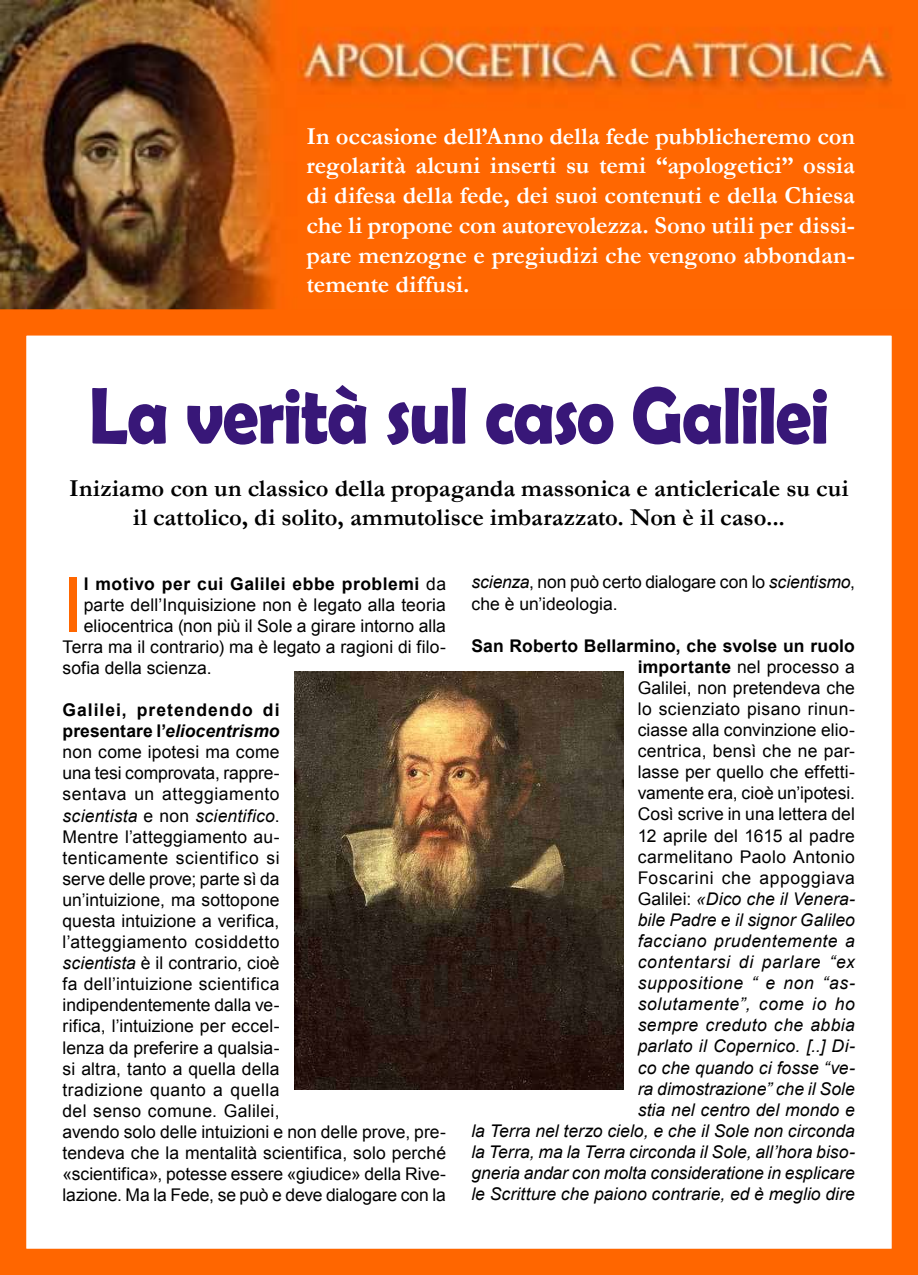
<style>
.page{position:relative;width:918px;height:1275px;background:#fff}
.page>*{position:absolute;margin:0;border:0;box-sizing:border-box;transform-origin:0 0}
.t1{font:700 81.02px "Berlin Sans FB Demi";letter-spacing:-.025em;color:#381778;scale:.88 1}
.t2{font:76.48px "Arial";color:#f60}
.t3{font:700 24.5px/29.8px "Garamond";letter-spacing:-.005em;color:#fff;text-align:justify}
.t4{font:700 24.5px/29.8px "Garamond";color:#000;text-align:center}
.t5{font:17.5px/21.2px "Arial";letter-spacing:.005em;color:#000}
.t6{font:italic 17.5px/21.2px "Arial";letter-spacing:.01em;color:#000;text-align:right}
.t7{font:700 17.5px "Arial";letter-spacing:.03em;color:#000}
.s1{font-weight:400}
.s2{font-weight:700}
.s3{font-weight:700;font-style:italic}
.s4{font-style:italic}
.s5{font-weight:700;font-style:normal}
.s6{font-style:normal}
</style>
<div class="page">
<img style="left:0;top:0;width:918px;height:309px">
<div style="left:0;top:309px;width:918px;height:966px;border:26px solid #f60"></div>
<img style="left:295px;top:671px;width:329px;height:418px">
<p class="t3" style="left:306px;top:121px;width:550px">In occasione dell’Anno della fede pubblicheremo con regolarità alcuni inserti su temi “apologetici” ossia di difesa della fede, dei suoi contenuti e della Chiesa che li propone con autorevolezza. Sono utili per dissi&shy;pare menzogne e pregiudizi che vengono abbondan&shy;temente diffusi.</p>
<h1 class="t1" style="left:89px;top:369px;width:843px">La verità sul caso Galilei</h1>
<h3 class="t4" style="left:69px;top:473px;width:781px">Iniziamo con un classico della propaganda massonica e anticlericale su cui il cattolico, di solito, ammutolisce imbarazzato. Non è il caso...</h3>
<h2 class="t2" style="left:63px;top:555px;width:23px">I</h2>
<p class="t7" style="left:84px;top:572px;width:364px">l motivo per cui Galilei ebbe problemi <span class="s1">da</span></p>
<p class="t5" style="left:84px;top:594px;width:364px">parte dell’Inquisizione non è legato alla teoria</p>
<p class="t5" style="left:84px;top:615px;width:364px">eliocentrica (non più il Sole a girare intorno alla</p>
<p class="t5" style="left:63px;top:636px;width:385px">Terra ma il contrario) ma è legato a ragioni di filo-</p>
<p class="t5" style="left:63px;top:657px;width:150px">sofia della scienza.</p>
<p class="t5" style="left:63px;top:699px;width:385px"><span class="s2">Galilei, pretendendo di<br>presentare l’</span><span class="s3">eliocentrismo<br></span>non come ipotesi ma come<br>una tesi comprovata, rappre-<br>sentava un atteggiamento<br><span class="s4">scientista</span> e non <span class="s4">scientifico</span>.<br>Mentre l’atteggiamento au-<br>tenticamente scientifico si<br>serve delle prove; parte sì da<br>un’intuizione, ma sottopone<br>questa intuizione a verifica,<br>l’atteggiamento cosiddetto<br><span class="s4">scientista</span> è il contrario, cioè<br>fa dell’intuizione scientifica<br>indipendentemente dalla ve-<br>rifica, l’intuizione per eccel-<br>lenza da preferire a qualsia-<br>si altra, tanto a quella della<br>tradizione quanto a quella<br>del senso comune. Galilei,<br>avendo solo delle intuizioni e non delle prove, pre&shy;tendeva che la mentalità scientifica, solo perché «scientifica», potesse essere «giudice» della Rive&shy;lazione. Ma la Fede, se può e deve dialogare con la</p>
<p class="t5" style="left:471px;top:572px;width:385px"><span class="s4">scienza</span>, non può certo dialogare con lo <span class="s4">scientismo</span>, che è un’ideologia.</p>
<p class="t6" style="left:471px;top:635px;width:385px"><span class="s5">San Roberto Bellarmino, che svolse un ruolo importante</span> <span class="s6">nel processo a<br>Galilei, non pretendeva che<br>lo scienziato pisano rinun-<br>ciasse alla convinzione elio-<br>centrica, bensì che ne par-<br>lasse per quello che effetti-<br>vamente era, cioè un’ipotesi.<br>Così scrive in una lettera del<br>12 aprile del 1615 al padre<br>carmelitano Paolo Antonio<br>Foscarini che appoggiava<br>Galilei:</span> «Dico che il Venera-<br>bile Padre e il signor Galileo<br>facciano prudentemente a<br>contentarsi di parlare “ex<br>suppositione “ e non “as-<br>solutamente”, come io ho<br>sempre creduto che abbia<br>parlato il Copernico. [..] Di-<br>co che quando ci fosse “ve-<br>ra dimostrazione” che il Sole<br>stia nel centro del mondo e<br>la Terra nel terzo cielo, e che il Sole non circonda la Terra, ma la Terra circonda il Sole, all’hora biso&shy;gneria andar con molta consideratione in esplicare le Scritture che paiono contrarie, ed è meglio dire</p>
</div>
